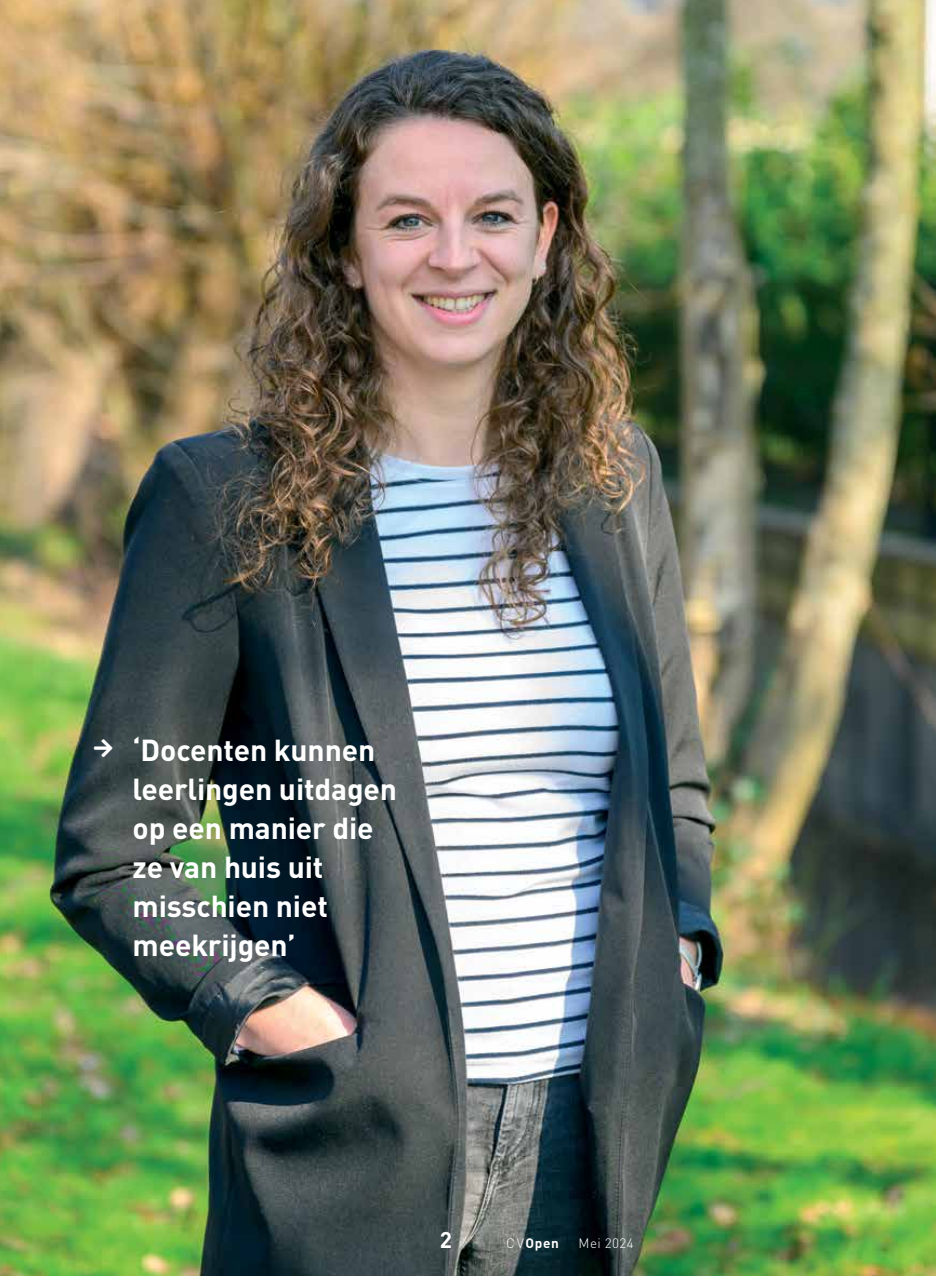
<style>
.page{position:relative;width:936px;height:1276px;background:#fff}
.page>*{position:absolute;margin:0;border:0;box-sizing:border-box;transform-origin:0 0}
.t1{font:700 30px/39px "DIN";letter-spacing:-.005em;color:#fff}
.t2{font:700 22.5px "DIN";color:#fff}
.t3{font:300 13.5px "DIN";letter-spacing:.025em;color:#fff}
.t4{font:700 13.5px "DIN";color:#fff}
.s1{font-weight:300}
</style>
<div class="page">
<img style="left:0;top:0;width:935px;height:1276px">
<svg style="left:94px;top:739px;width:19px;height:18px"></svg>
<p class="t1" style="left:133px;top:729px;width:266px">‘Docenten kunnen leerlingen uitdagen op een manier die ze van huis uit misschien niet meekrijgen’</p>
<p class="t2" style="left:440px;top:1225px;width:14px">2</p>
<p class="t4" style="left:506px;top:1234px;width:54px"><span class="s1">CV</span>Open</p>
<p class="t3" style="left:578px;top:1235px;width:56px">Mei 2024</p>
</div>
